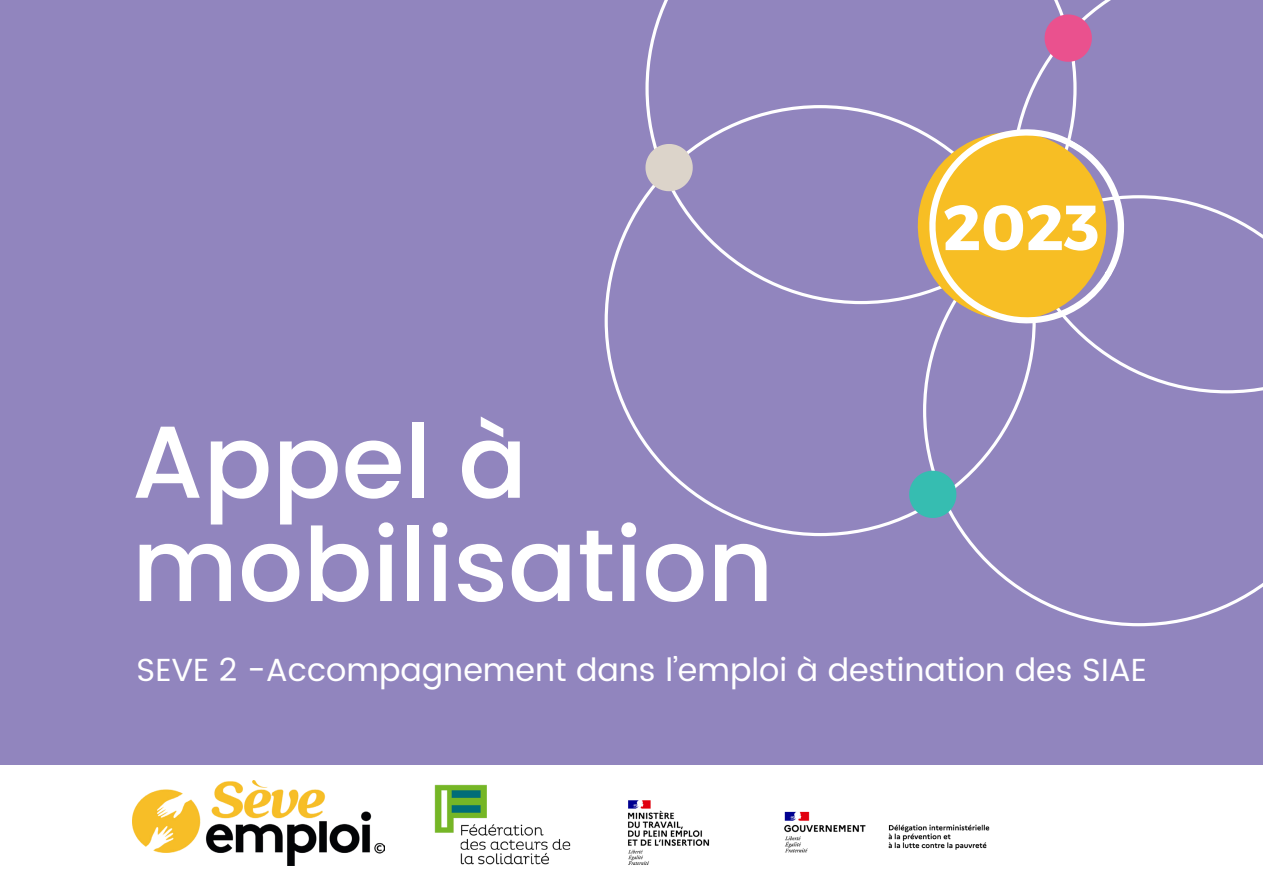
<style>
.page{position:relative;width:1263px;height:893px;background:#fff}
.page>*{position:absolute;margin:0;border:0;box-sizing:border-box;transform-origin:0 0}
.t1{font:500 102.15px/103.2px "Poppins";color:#fff}
.t2{font:700 63.6px "Montserrat";color:#fff}
.t3{font:31.95px "Poppins";color:#fff}
</style>
<div class="page">
<div style="left:0;top:0;width:1263px;height:764px;background:#9185be"></div>
<svg style="left:605px;top:195px;width:304px;height:341px"></svg>
<svg style="left:645px;top:0;width:431px;height:304px"></svg>
<svg style="left:923px;top:195px;width:340px;height:431px"></svg>
<svg style="left:909px;top:471px;width:47px;height:47px"></svg>
<svg style="left:645px;top:144px;width:48px;height:47px"></svg>
<svg style="left:904px;top:119px;width:216px;height:214px"></svg>
<svg style="left:928px;top:128px;width:197px;height:201px"></svg>
<img style="left:434px;top:784px;width:137px;height:81px">
<img style="left:133px;top:780px;width:251px;height:86px">
<img style="left:628px;top:800px;width:82px;height:65px">
<img style="left:784px;top:811px;width:206px;height:42px">
<svg style="left:1044px;top:15px;width:48px;height:47px"></svg>
<p class="t1" style="left:132px;top:411px;width:643px">Appel à mobilisation</p>
<p class="t2" style="left:943px;top:188px;width:158px">2023</p>
<p class="t3" style="left:137px;top:647px;width:1012px">SEVE 2 -Accompagnement dans l’emploi à destination des SIAE</p>
</div>
